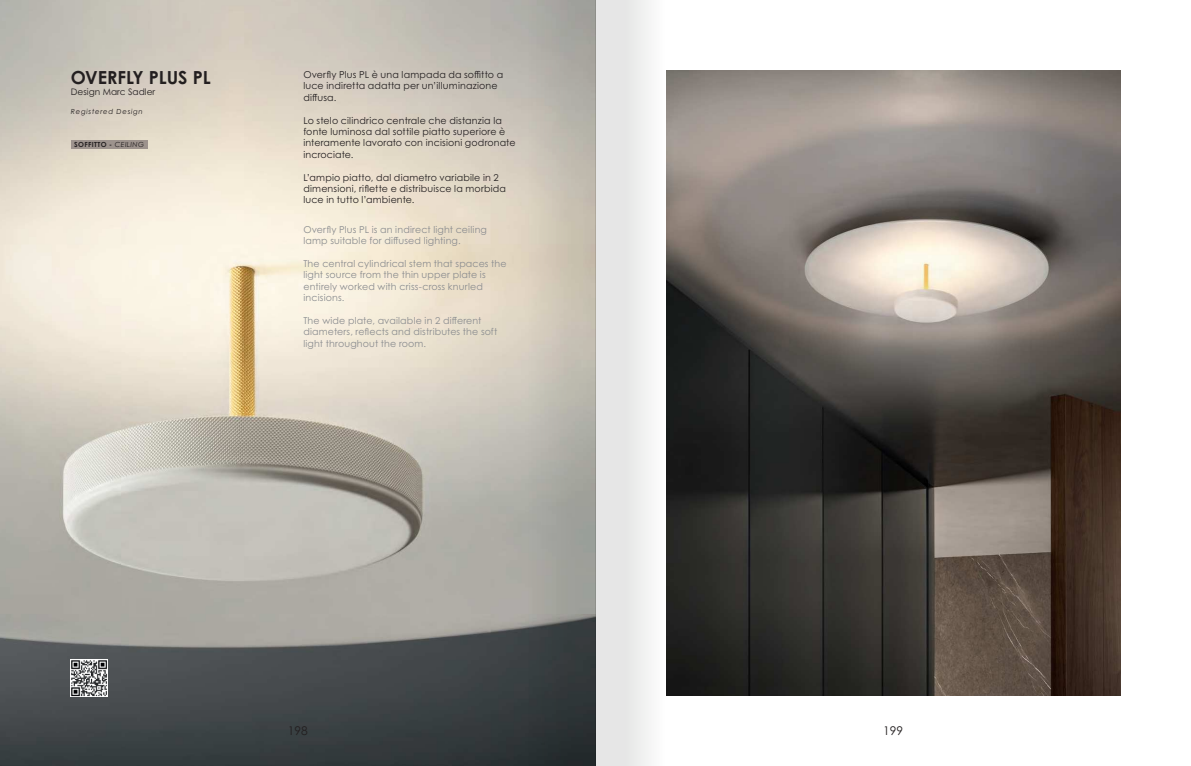
<style>
.page{position:relative;width:1191px;height:766px;background:#fff}
.page>*{position:absolute;margin:0;border:0;box-sizing:border-box;transform-origin:0 0}
.t1{font:700 18px "Century Gothic Pro";color:#231f20}
.t2{font:12px "Century Gothic Pro";color:#231f20}
.t3{font:9.5px/11.4px "Century Gothic Pro";letter-spacing:.015em;color:#231f20}
.t4{font:9.5px/11.4px "Century Gothic Pro";letter-spacing:.015em;color:#8a8c8f}
.t5{font:9px "Century Gothic Pro";color:#231f20}
.t6{font:italic 7px "Century Gothic Pro";letter-spacing:.1em;color:#231f20}
.t7{font:700 7px "Century Gothic Pro";letter-spacing:.05em;color:#231f20}
.s1{font-weight:400;font-style:italic}
</style>
<div class="page">
<img style="left:666px;top:71px;width:454px;height:623px">
<img style="left:0;top:0;width:526px;height:765px">
<div style="left:71px;top:140px;width:76px;height:9px;background:#9d938d"></div>
<img style="left:71px;top:659px;width:37px;height:37px">
<div style="left:595px;top:0;width:69px;height:765px;background:linear-gradient(to right,#e0e0e0,#f8f9f8)"></div>
<svg style="left:526px;top:0;width:69px;height:765px;background:#9f9d95"></svg>
<h1 class="t1" style="left:71px;top:66px;width:141px">OVERFLY PLUS PL</h1>
<p class="t5" style="left:71px;top:86px;width:86px">Design Marc Sadler</p>
<p class="t6" style="left:71px;top:107px;width:73px">Registered Design</p>
<p class="t7" style="left:74px;top:140px;width:71px">SOFFITTO - <span class="s1">CEILING</span></p>
<p class="t3" style="left:303px;top:69px;width:201px">Overfly Plus PL è una lampada da soffitto a luce indiretta adatta per un’illuminazione diffusa.</p>
<p class="t3" style="left:303px;top:114px;width:214px">Lo stelo cilindrico centrale che distanzia la fonte luminosa dal sottile piatto superiore è interamente lavorato con incisioni godronate incrociate.</p>
<p class="t3" style="left:303px;top:171px;width:204px">L’ampio piatto, dal diametro variabile in 2 dimensioni, riflette e distribuisce la morbida luce in tutto l’ambiente.</p>
<p class="t4" style="left:303px;top:223px;width:185px">Overfly Plus PL is an indirect light ceiling lamp suitable for diffused lighting.</p>
<p class="t4" style="left:303px;top:257px;width:205px">The central cylindrical stem that spaces the light source from the thin upper plate is entirely worked with criss-cross knurled incisions.</p>
<p class="t4" style="left:303px;top:314px;width:195px">The wide plate, available in 2 different diameters, reflects and distributes the soft light throughout the room.</p>
<p class="t2" style="left:288px;top:723px;width:21px">198</p>
<p class="t2" style="left:883px;top:723px;width:21px">199</p>
</div>
